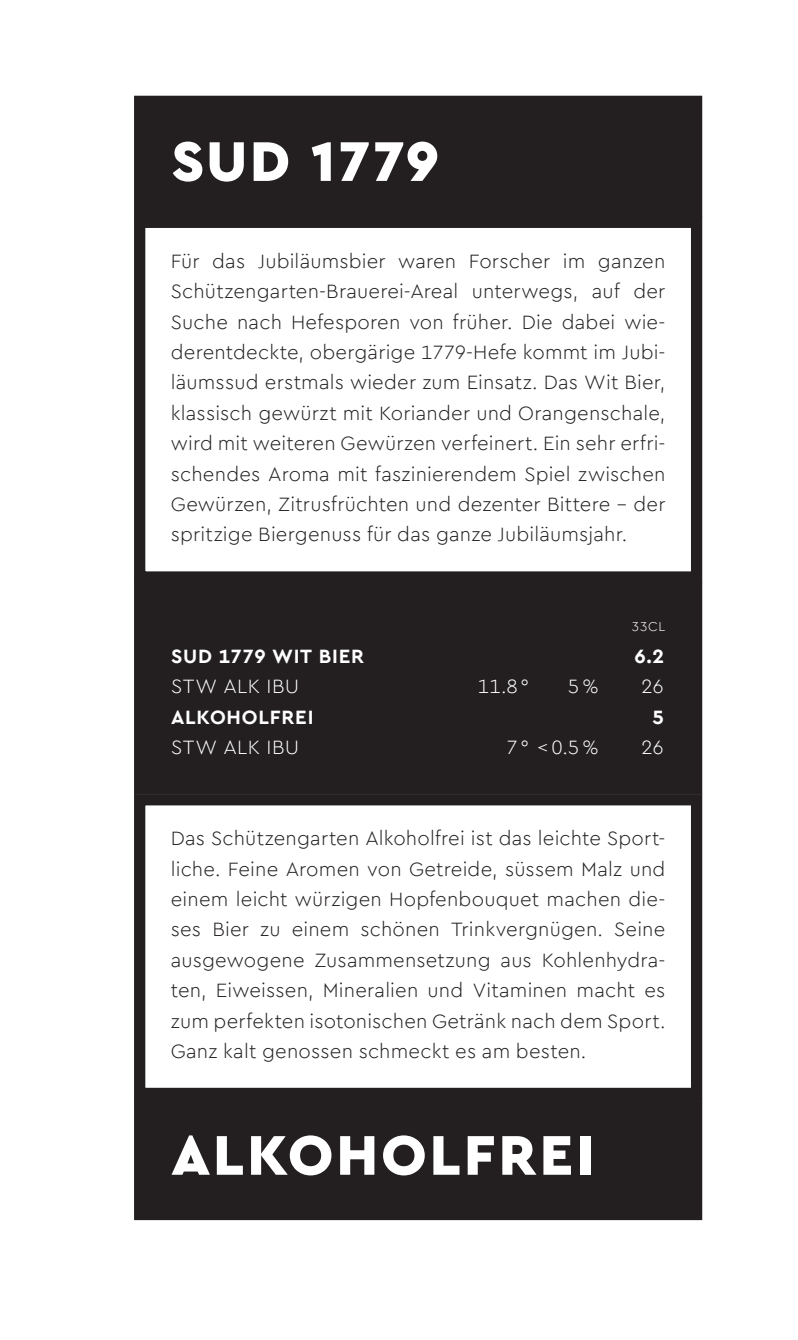
<style>
.page{position:relative;width:798px;height:1340px;background:#fff}
.page>*{position:absolute;margin:0;border:0;box-sizing:border-box;transform-origin:0 0}
.Titel_unten{font:900 58.5px "Cera PRO";letter-spacing:.05em;color:#fff}
.Titel_oben{font:900 58.5px "Cera PRO";letter-spacing:.04em;color:#fff}
.Bierbeschrieb__POS{font:300 20.25px/30.4px "Cera PRO";letter-spacing:.01em;color:#231f20;text-align:justify}
.STW_ALK_IBU__POS{font:300 20.25px "Cera PRO";letter-spacing:.025em;color:#fff}
.Biertitel__POS{font:700 20.25px "Cera PRO";letter-spacing:.04em;color:#fff}
.Menge__POS{font:300 13.5px "Cera PRO";color:#fff}
</style>
<div class="page">
<div style="left:140px;top:587px;width:556px;height:202px;background:#231f20"></div>
<div style="left:134px;top:582px;width:568px;height:212px;border:11px solid #231f20"></div>
<div style="left:134px;top:794px;width:568px;height:305px;border:11px solid #231f20"></div>
<div style="left:140px;top:1104px;width:556px;height:110px;background:#231f20"></div>
<div style="left:134px;top:1098px;width:568px;height:122px;border:11px solid #231f20"></div>
<div style="left:140px;top:101px;width:556px;height:111px;background:#231f20"></div>
<div style="left:134px;top:96px;width:568px;height:121px;border:11px solid #231f20"></div>
<div style="left:134px;top:217px;width:568px;height:365px;border:11px solid #231f20"></div>
<p class="Titel_oben" style="left:171px;top:122px;width:269px">SUD 1779</p>
<p class="Bierbeschrieb__POS" style="left:171px;top:245px;width:496px">Für das Jubiläumsbier waren Forscher im ganzen Schützengarten-Brauerei-Areal unterwegs, auf der Suche nach Hefesporen von früher. Die dabei wie&shy;derentdeckte, obergärige 1779-Hefe kommt im Jubi&shy;läumssud erstmals wieder zum Einsatz. Das Wit Bier, klassisch gewürzt mit Koriander und Orangenschale, wird mit weiteren Gewürzen verfeinert. Ein sehr erfri&shy;schendes Aroma mit faszinierendem Spiel zwischen Gewürzen, Zitrusfrüchten und dezenter Bittere - der spritzige Biergenuss für das ganze Jubiläumsjahr.</p>
<p class="Menge__POS" style="left:631px;top:618px;width:35px">33CL</p>
<p class="Biertitel__POS" style="left:171px;top:642px;width:195px">SUD 1779 WIT BIER</p>
<p class="Biertitel__POS" style="left:634px;top:642px;width:31px">6.2</p>
<p class="STW_ALK_IBU__POS" style="left:171px;top:673px;width:129px">STW ALK IBU</p>
<p class="STW_ALK_IBU__POS" style="left:477px;top:673px;width:52px">11.8 °</p>
<p class="STW_ALK_IBU__POS" style="left:567px;top:673px;width:32px">5 %</p>
<p class="STW_ALK_IBU__POS" style="left:640px;top:673px;width:24px">26</p>
<p class="Biertitel__POS" style="left:171px;top:703px;width:144px">ALKOHOLFREI</p>
<p class="Biertitel__POS" style="left:652px;top:703px;width:13px">5</p>
<p class="STW_ALK_IBU__POS" style="left:171px;top:734px;width:129px">STW ALK IBU</p>
<p class="STW_ALK_IBU__POS" style="left:506px;top:734px;width:93px">7 ° &lt; 0.5 %</p>
<p class="STW_ALK_IBU__POS" style="left:640px;top:734px;width:24px">26</p>
<p class="Bierbeschrieb__POS" style="left:171px;top:822px;width:496px">Das Schützengarten Alkoholfrei ist das leichte Sport&shy;liche. Feine Aromen von Getreide, süssem Malz und einem leicht würzigen Hopfenbouquet machen die&shy;ses Bier zu einem schönen Trinkvergnügen. Seine ausgewogene Zusammensetzung aus Kohlenhydra&shy;ten, Eiweissen, Mineralien und Vitaminen macht es zum perfekten isotonischen Getränk nach dem Sport.<br>Ganz kalt genossen schmeckt es am besten.</p>
<p class="Titel_unten" style="left:171px;top:1116px;width:424px">ALKOHOLFREI</p>
</div>
